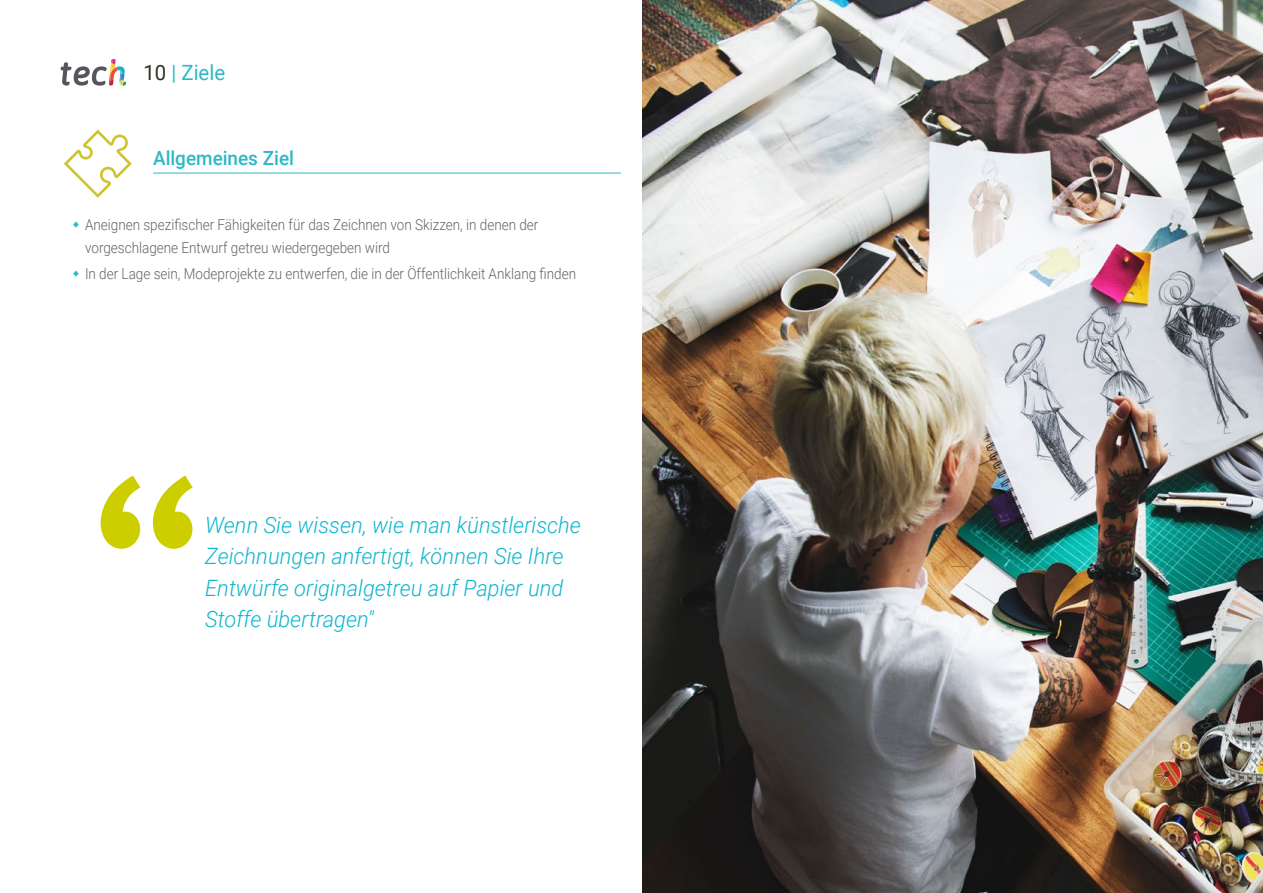
<style>
.page{position:relative;width:1263px;height:893px;background:#fff}
.page>*{position:absolute;margin:0;border:0;box-sizing:border-box;transform-origin:0 0}
.t1{font:italic 300 22.5px/31.5px "Roboto";color:#0fb6cf}
.t2{font:21px "Roboto";color:#2db8c5}
.t3{font:500 19.5px "Roboto";color:#2db8c5}
.t4{font:300 15px/22.5px "Roboto";color:#61646a;scale:.9 1}
.s1{color:#312e20}
</style>
<div class="page">
<hr style="left:153px;top:173px;width:468px;height:1px;background:#2db8c5">
<svg style="left:64px;top:130px;width:68px;height:68px"></svg>
<img style="left:642px;top:0;width:621px;height:893px">
<svg style="left:61px;top:59px;width:65px;height:27px"></svg>
<svg style="left:101px;top:476px;width:92px;height:73px"></svg>
<h2 class="t2" style="left:144px;top:57px;width:83px"><span class="s1">10</span> | Ziele</h2>
<h3 class="t3" style="left:153px;top:144px;width:142px">Allgemeines Ziel</h3>
<p class="t4" style="left:85px;top:213px;width:505px">Aneignen spezifischer Fähigkeiten für das Zeichnen von Skizzen, in denen der vorgeschlagene Entwurf getreu wiedergegeben wird</p>
<p class="t4" style="left:85px;top:262px;width:547px">In der Lage sein, Modeprojekte zu entwerfen, die in der Öffentlichkeit Anklang finden</p>
<h1 class="t1" style="left:205px;top:508px;width:377px">Wenn Sie wissen, wie man künstlerische Zeichnungen anfertigt, können Sie Ihre Entwürfe originalgetreu auf Papier und Stoffe übertragen"</h1>
</div>
